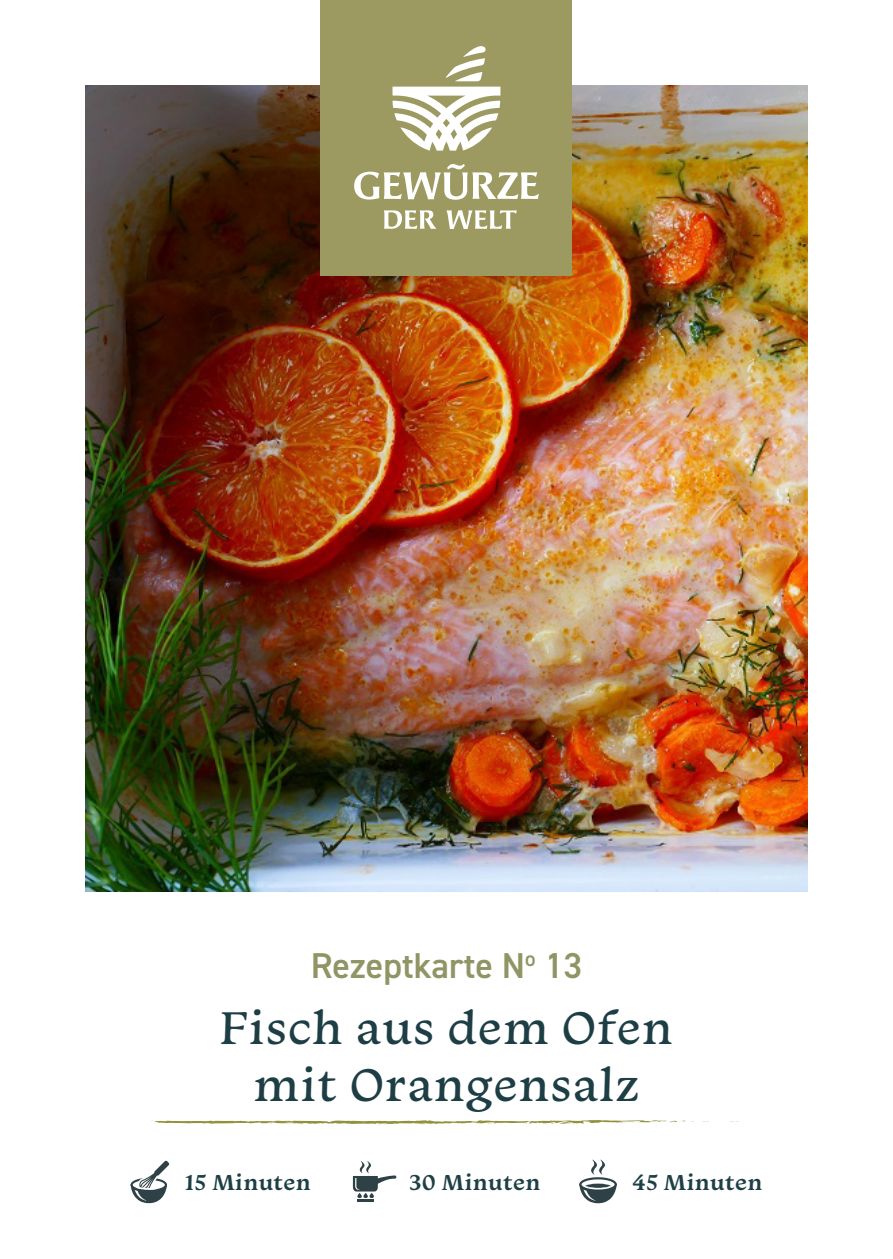
<style>
.page{position:relative;width:893px;height:1259px;background:#fff}
.page>*{position:absolute;margin:0;border:0;box-sizing:border-box;transform-origin:0 0}
.t1{font:48px "Monarcha";letter-spacing:.02em;color:#1c3e44}
.t2{font:600 36px "DIN2014";color:#919464}
.t3{font:600 22.5px "Monarcha";letter-spacing:.02em;color:#1e3f44}
</style>
<div class="page">
<svg style="left:131px;top:1160px;width:39px;height:43px"></svg>
<hr style="left:357px;top:1199px;width:17px;height:3px;background:#2e4146">
<svg style="left:353px;top:1161px;width:43px;height:37px"></svg>
<svg style="left:579px;top:1159px;width:38px;height:44px"></svg>
<svg style="left:151px;top:1120px;width:543px;height:5px"></svg>
<img style="left:85px;top:85px;width:723px;height:806px">
<div style="left:321px;top:0;width:251px;height:275px;background:#9c9961"></div>
<svg style="left:384px;top:210px;width:52px;height:19px"></svg>
<svg style="left:446px;top:210px;width:71px;height:19px"></svg>
<svg style="left:354px;top:164px;width:185px;height:36px"></svg>
<svg style="left:446px;top:46px;width:40px;height:35px"></svg>
<svg style="left:392px;top:87px;width:108px;height:64px"></svg>
<p class="t2" style="left:311px;top:942px;width:273px">Rezeptkarte N<sup>o</sup> 13</p>
<p class="t1" style="left:220px;top:996px;width:454px">Fisch aus dem Ofen</p>
<p class="t1" style="left:253px;top:1053px;width:388px">mit Orangensalz</p>
<p class="t3" style="left:185px;top:1167px;width:128px">15 Minuten</p>
<p class="t3" style="left:409px;top:1167px;width:133px">30 Minuten</p>
<p class="t3" style="left:632px;top:1167px;width:131px">45 Minuten</p>
</div>
